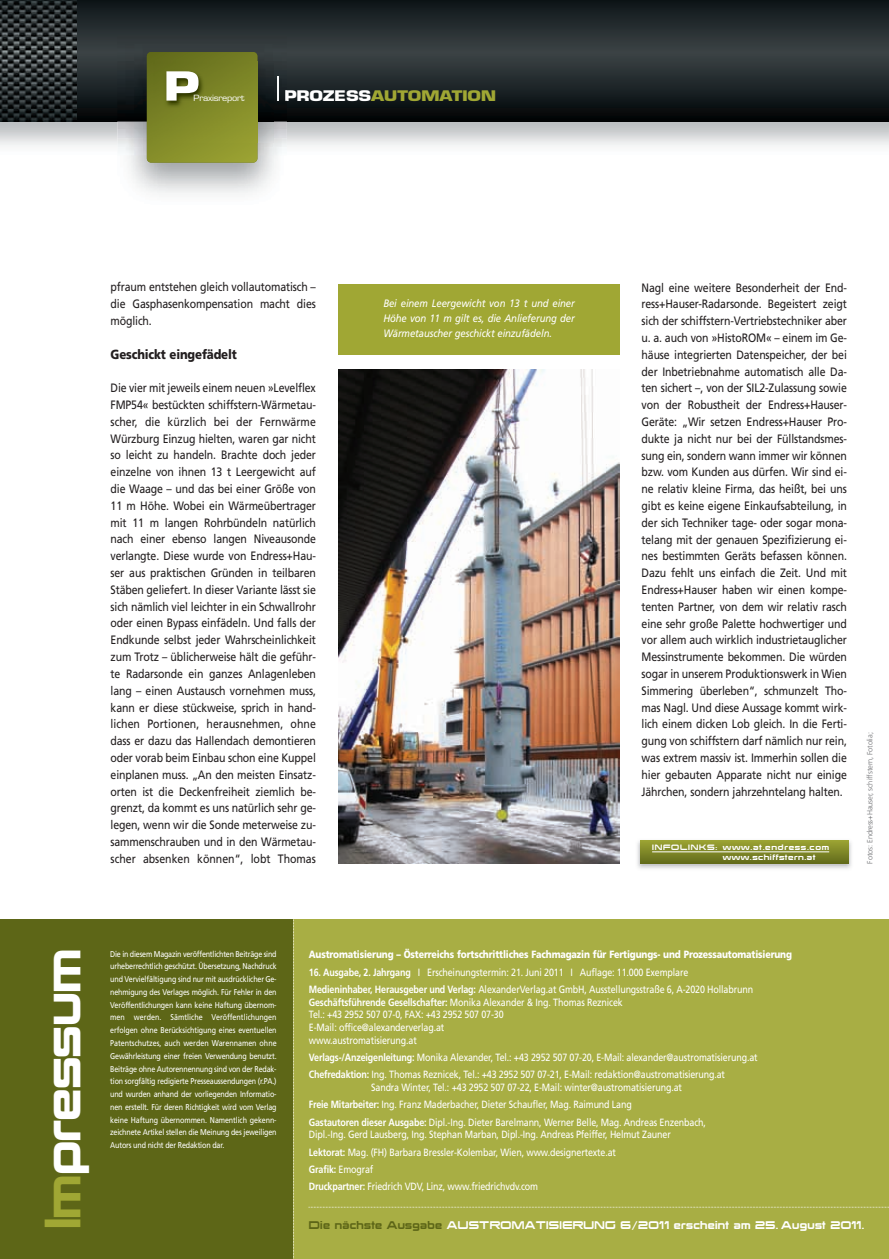
<style>
.page{position:relative;width:889px;height:1259px;background:#fff}
.page>*{position:absolute;margin:0;border:0;box-sizing:border-box;transform-origin:0 0}
.t1{font:44.55px "Korataki";letter-spacing:-.025em;color:#fff;scale:.87 1}
.t2{font:700 39px "Eurostile";color:#fff;scale:1.3 1}
.t3{font:700 14.25px "Eurostile";letter-spacing:-.015em;color:#a0a734;scale:1.25 1}
.t4{font:900 13.2px "Frutiger";letter-spacing:-.015em;color:#231f20;scale:.87 1}
.t5{font:12.15px/16.8px "Frutiger";letter-spacing:-.015em;color:#231f20;text-align:justify;scale:.87 1}
.t6{font:italic 10.8px/14.7px "Frutiger";letter-spacing:-.01em;color:#fff;text-align:justify;scale:.89 1}
.t7{font:10.5px/17.2px "Frutiger";letter-spacing:-.015em;color:#fff;scale:.85 1}
.t8{font:900 10.5px "Frutiger";letter-spacing:-.015em;color:#fff;scale:.85 1}
.t9{font:9.75px "Korataki";letter-spacing:.04em;color:#fff;scale:.85 1}
.t10{font:8.4px/12.8px "Frutiger";letter-spacing:-.02em;color:#fff;text-align:justify;scale:.85 1}
.t11{font:8.25px "Eurostile";letter-spacing:-.03em;color:#fff;scale:1.1 1}
.t12{font:300 7.5px "Frutiger";letter-spacing:-.015em;color:#6c6d70}
.t13{font:6.75px/9px "Korataki";letter-spacing:.11em;color:#fff;scale:.9 1}
.s1{color:#fff}
.s2{color:#a0a734}
.s3{font-weight:700}
.s4{color:#5d6617}
</style>
<div class="page">
<img style="left:0;top:121px;width:889px;height:25px">
<svg style="left:76px;top:0;width:813px;height:121px;background:#202729"></svg>
<img style="left:0;top:0;width:76px;height:121px">
<div style="left:0;top:919px;width:889px;height:340px;background:#5d6617"></div>
<div style="left:293px;top:919px;width:596px;height:340px;background:#a8ae44"></div>
<svg style="left:293px;top:919px;width:1px;height:340px"></svg>
<svg style="left:308px;top:1207px;width:581px;height:1px"></svg>
<img style="left:338px;top:369px;width:282px;height:494px">
<div style="left:338px;top:284px;width:282px;height:71px;background:#a0a734"></div>
<img style="left:637px;top:840px;width:215px;height:29px">
<svg style="left:640px;top:840px;width:208px;height:23px;background:#838b2d"></svg>
<hr style="left:652px;top:852px;width:177px;height:1px;background:#fff">
<img style="left:117px;top:35px;width:170px;height:158px">
<svg style="left:277px;top:76px;width:1px;height:25px"></svg>
<svg style="left:285px;top:90px;width:2px;height:11px"></svg>
<svg style="left:147px;top:52px;width:110px;height:111px;background:#818928"></svg>
<img style="left:153px;top:61px;width:120px;height:81px">
<h2 class="t2" style="left:164px;top:71px;width:29px">P</h2>
<p class="t11" style="left:194px;top:94px;width:48px">Praxisreport</p>
<p class="t3" style="left:284px;top:90px;width:171px"><span class="s1">PROZESS</span>AUTOMATION</p>
<p class="t5" style="left:111px;top:280px;width:238px">pfraum entstehen gleich vollautomatisch – die Gasphasenkompensation macht dies möglich.</p>
<p class="t4" style="left:111px;top:349px;width:147px">Geschickt eingefädelt</p>
<p class="t5" style="left:111px;top:381px;width:238px">Die vier mit jeweils einem neuen »Levelflex FMP54« bestückten schiffstern-Wärmetau&shy;scher, die kürzlich bei der Fernwärme Würzburg Einzug hielten, waren gar nicht so leicht zu handeln. Brachte doch jeder einzelne von ihnen 13 t Leergewicht auf die Waage – und das bei einer Größe von 11 m Höhe. Wobei ein Wärmeübertrager mit 11 m langen Rohrbündeln natürlich nach einer ebenso langen Niveausonde verlangte. Diese wurde von Endress+Hau&shy;ser aus praktischen Gründen in teilbaren Stäben geliefert. In dieser Variante lässt sie sich nämlich viel leichter in ein Schwallrohr oder einen Bypass einfädeln. Und falls der Endkunde selbst jeder Wahrscheinlichkeit zum Trotz – üblicherweise hält die geführ&shy;te Radarsonde ein ganzes Anlagenleben lang – einen Austausch vornehmen muss, kann er diese stückweise, sprich in hand&shy;lichen Portionen, herausnehmen, ohne dass er dazu das Hallendach demontieren oder vorab beim Einbau schon eine Kuppel einplanen muss. „An den meisten Einsatz&shy;orten ist die Deckenfreiheit ziemlich be&shy;grenzt, da kommt es uns natürlich sehr ge&shy;legen, wenn wir die Sonde meterweise zu&shy;sammenschrauben und in den Wärmetau&shy;scher absenken können“, lobt Thomas</p>
<p class="t6" style="left:383px;top:297px;width:217px">Bei einem Leergewicht von 13 t und einer Höhe von 11 m gilt es, die Anlieferung der Wärmetauscher geschickt einzufädeln.</p>
<p class="t5" style="left:642px;top:280px;width:238px">Nagl eine weitere Besonderheit der End&shy;ress+Hauser-Radarsonde. Begeistert zeigt sich der schiffstern-Vertriebstechniker aber u. a. auch von »HistoROM« – einem im Ge&shy;häuse integrierten Datenspeicher, der bei der Inbetriebnahme automatisch alle Da&shy;ten sichert –, von der SIL2-Zulassung sowie von der Robustheit der Endress+Hauser-Geräte: „Wir setzen Endress+Hauser Pro&shy;dukte ja nicht nur bei der Füllstandsmes&shy;sung ein, sondern wann immer wir können bzw. vom Kunden aus dürfen. Wir sind ei&shy;ne relativ kleine Firma, das heißt, bei uns gibt es keine eigene Einkaufsabteilung, in der sich Techniker tage- oder sogar mona&shy;telang mit der genauen Spezifizierung ei&shy;nes bestimmten Geräts befassen können.<br>Dazu fehlt uns einfach die Zeit. Und mit Endress+Hauser haben wir einen kompe&shy;tenten Partner, von dem wir relativ rasch eine sehr große Palette hochwertiger und vor allem auch wirklich industrietauglicher Messinstrumente bekommen. Die würden sogar in unserem Produktionswerk in Wien Simmering überleben“, schmunzelt Tho&shy;mas Nagl. Und diese Aussage kommt wirk&shy;lich einem dicken Lob gleich. In die Ferti&shy;gung von schiffstern darf nämlich nur rein, was extrem massiv ist. Immerhin sollen die hier gebauten Apparate nicht nur einige Jährchen, sondern jahrzehntelang halten.</p>
<p class="t13" style="left:723px;top:844px;width:120px;text-indent:-71px">INFOLINKS: www.at.endress.com www.schiffstern.at</p>
<p class="t12" style="left:867px;top:863px;width:133px;rotate:-90deg">Fotos: Endress+Hauser, schiffstern, Fotolia;</p>
<h1 class="t1" style="left:44px;top:1229px;width:323px;rotate:-90deg"><span class="s2">Im</span>pressum</h1>
<p class="t10" style="left:110px;top:948px;width:197px">Die in diesem Magazin veröffentlichten Beiträge sind urheberrechtlich geschützt. Übersetzung, Nachdruck und Vervielfältigung sind nur mit ausdrück licher Ge&shy;nehmigung des Verlages möglich. Für Fehler in den Veröffentlichungen kann keine Haftung übernom&shy;men werden. Sämtliche Veröffentlichungen erfolgen ohne Berücksichtigung eines eventuellen Patentschutzes, auch werden Warennamen ohne Gewährleistung einer freien Verwendung benutzt.<br>Beiträge ohne Autorennennung sind von der Redak&shy;tion sorgfältig redigierte Presseaussendungen (r.PA.) und wurden anhand der vorliegenden Informatio&shy;nen erstellt. Für deren Richtigkeit wird vom Verlag keine Haftung übernommen. Namentlich gekenn&shy;zeichnete Artikel stellen die Meinung des jeweiligen Autors und nicht der Redaktion dar.</p>
<p class="t8" style="left:309px;top:950px;width:570px">Austromatisierung – Österreichs fortschrittliches Fachmagazin für Fertigungs- und Prozessautomatisierung</p>
<p class="t7" style="left:309px;top:964px;width:524px"><span class="s3">16. Ausgabe, 2. Jahrgang</span> I Erscheinungstermin: 21. Juni 2011 I Auflage: 11.000 Exemplare<br><span class="s3">Medieninhaber, Herausgeber und Verlag:</span> AlexanderVerlag.at GmbH, Ausstellungsstraße 6, A-2020 Hollabrunn</p>
<p class="t7" style="left:309px;top:996px;width:371px;line-height:12.8px"><span class="s3">Geschäftsführende Gesellschafter:</span> Monika Alexander &amp; Ing. Thomas Reznicek Tel.: +43 2952 507 07-0, FAX: +43 2952 507 07-30<br>E-Mail: office@alexanderverlag.at<br>www.austromatisierung.at</p>
<p class="t7" style="left:309px;top:1050px;width:530px"><span class="s3">Verlags-/Anzeigenleitung:</span> Monika Alexander, Tel.: +43 2952 507 07-20, E-Mail: alexander@austromatisierung.at<br><span class="s3">Chefredaktion:</span> Ing. Thomas Reznicek, Tel.: +43 2952 507 07-21, E-Mail: redaktion@austromatisierung.at</p>
<p class="t7" style="left:309px;top:1080px;width:469px;text-indent:62px">Sandra Winter, Tel.: +43 2952 507 07-22, E-Mail: winter@austromatisierung.at<br><span class="s3">Freie Mitarbeiter:</span> Ing. Franz Maderbacher, Dieter Schaufler, Mag. Raimund Lang<br><span class="s3">Gastautoren dieser Ausgabe:</span> Dipl.-Ing. Dieter Barelmann, Werner Belle, Mag. Andreas Enzenbach,</p>
<p class="t7" style="left:309px;top:1127px;width:427px">Dipl.-Ing. Gerd Lausberg, Ing. Stephan Marban, Dipl.-Ing. Andreas Pfeiffer, Helmut Zauner <span class="s3">Lektorat:</span> Mag. (FH) Barbara Bressler-Kolembar, Wien, www.designertexte.at<br><span class="s3">Grafik:</span> Emograf<br><span class="s3">Druckpartner:</span> Friedrich VDV, Linz, www.friedrichvdv.com</p>
<p class="t9" style="left:309px;top:1221px;width:655px"><span class="s4">Die nächste Ausgabe</span> AUSTROMATISIERUNG 6/2011 erscheint am 25. August 2011.</p>
</div>
